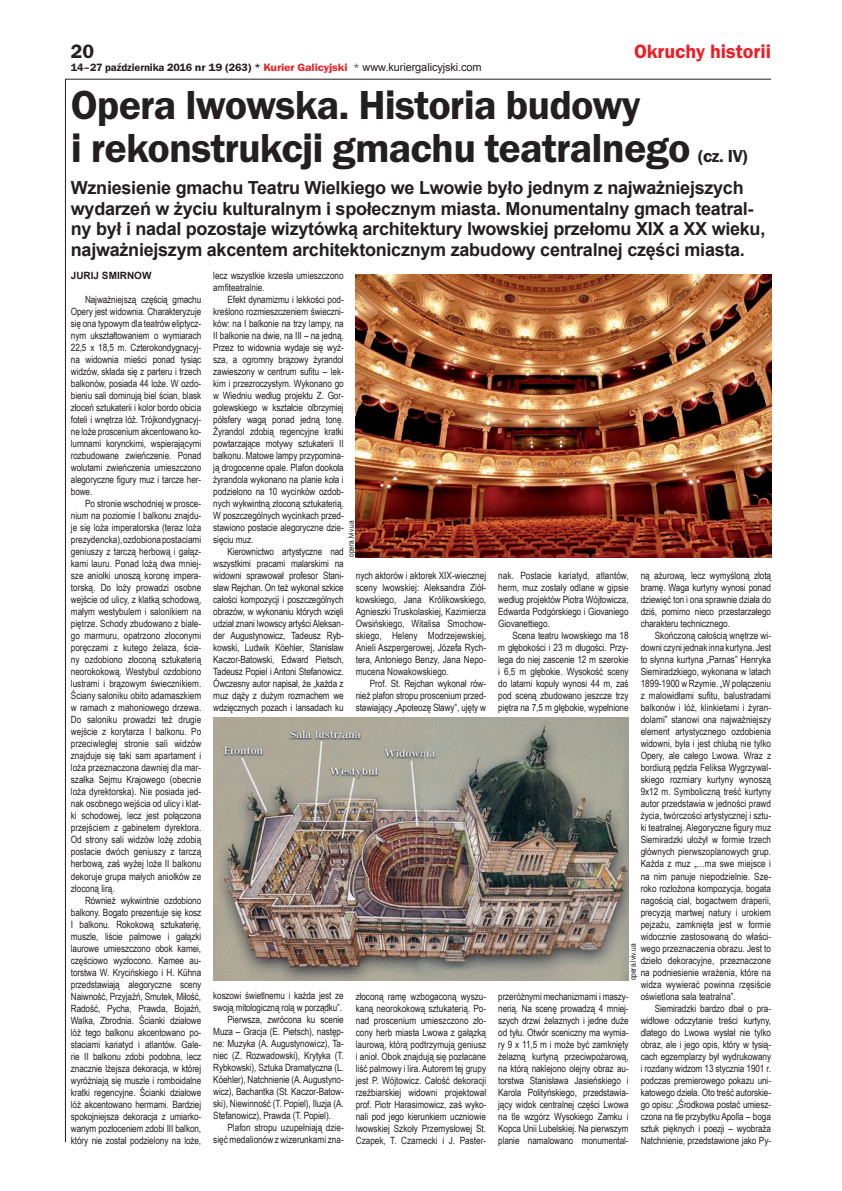
<style>
.page{position:relative;width:842px;height:1191px;background:#fff}
.page>*{position:absolute;margin:0;border:0;box-sizing:border-box;transform-origin:0 0}
.t1{font:600 42px/43px "Franklin Got Itc TEE";letter-spacing:-.02em;color:#231f20}
.t2{font:600 20px "Franklin Got Itc TEE";color:#ee1d23}
.t3{font:600 20px "Franklin Got Itc TEE";color:#231f20}
.t4{font:700 18px/20.5px "Arial";letter-spacing:-.015em;color:#231f20}
.t5{font:600 18px "Franklin Got Itc TEE";color:#231f20}
.t6{font:600 11px "Franklin Got Itc TEE";letter-spacing:-.01em;color:#231f20}
.t7{font:10px/12px "Arial Narrow";letter-spacing:-.01em;color:#231f20;text-align:justify}
.t8{font:700 10px "Arial";color:#231f20}
.t9{font:8px "Arial Narrow";color:#231f20}
.s1{color:#ee1d23}
.s2{font-weight:400}
.s3{font-family:"Arial";font-weight:400}
</style>
<div class="page">
<hr style="left:65px;top:79px;width:706px;height:1px;background:#231f20">
<hr style="left:65px;top:79px;width:1px;height:1063px;background:#231f20">
<img style="left:356px;top:274px;width:415px;height:283px">
<img style="left:213px;top:717px;width:416px;height:263px">
<h2 class="t2" style="left:634px;top:40px;width:139px">Okruchy historii</h2>
<h1 class="t1" style="left:71px;top:84px;width:621px">Opera lwowska. Historia budowy<br>i rekonstrukcji gmachu teatralnego</h1>
<h2 class="t3" style="left:71px;top:40px;width:25px">20</h2>
<p class="t6" style="left:71px;top:61px;width:412px">14–27 października 2016 nr 19 (263) * <span class="s1">kurier galicyjski</span> <span class="s2">*</span> <span class="s3">www.kuriergalicyjski.com</span></p>
<h3 class="t5" style="left:698px;top:146px;width:52px">(cz. IV)</h3>
<p class="t4" style="left:71px;top:178px;width:696px">Wzniesienie gmachu Teatru Wielkiego we Lwowie było jednym z najważniejszych wydarzeń w życiu kulturalnym i społecznym miasta. Monumentalny gmach teatral&shy;ny był i nadal pozostaje wizytówką architektury lwowskiej przełomu XIX a XX wieku, najważniejszym akcentem architektonicznym zabudowy centralnej części miasta.</p>
<p class="t7" style="left:213px;top:269px;width:132px">lecz wszystkie krzesła umieszczono amfiteatralnie.</p>
<p class="t7" style="left:213px;top:293px;width:132px;text-indent:14px">Efekt dynamizmu i lekkości pod&shy;kreślono rozmieszczeniem świeczni&shy;ków: na I balkonie na trzy lampy, na II balkonie na dwie, na III – na jedną.<br>Przez to widownia wydaje się wyż&shy;sza, a ogromny brązowy żyrandol zawieszony w centrum sufitu – lek&shy;kim i przezroczystym. Wykonano go w Wiedniu według projektu Z. Gor&shy;golewskiego w kształcie olbrzymiej półsfery wagą ponad jedną tonę.<br>Żyrandol zdobią regencyjne kratki powtarzające motywy sztukaterii II balkonu. Matowe lampy przypomina&shy;ją drogocenne opale. Plafon dookoła żyrandola wykonano na planie koła i podzielono na 10 wycinków ozdob&shy;nych wykwintną złoconą sztukaterią.<br>W poszczególnych wycinkach przed&shy;stawiono postacie alegoryczne dzie&shy;sięciu muz.</p>
<p class="t7" style="left:213px;top:545px;width:132px;text-indent:14px">Kierownictwo artystyczne nad wszystkimi pracami malarskimi na widowni sprawował profesor Stani&shy;sław Rejchan. On też wykonał szkice całości kompozycji i poszczególnych obrazów, w wykonaniu których wzięli udział znani lwowscy artyści Aleksan&shy;der Augustynowicz, Tadeusz Ryb&shy;kowski, Ludwik Köehler, Stanisław Kaczor-Batowski, Edward Pietsch, Tadeusz Popiel i Antoni Stefanowicz.<br>Ówczesny autor napisał, że „każda z muz dąży z dużym rozmachem we wdzięcznych pozach i lansadach ku</p>
<p class="t8" style="left:71px;top:269px;width:82px">JURIJ SMIRNOW</p>
<p class="t7" style="left:71px;top:293px;width:132px;text-indent:14px">Najważniejszą częścią gmachu Opery jest widownia. Charakteryzuje się ona typowym dla teatrów eliptycz&shy;nym ukształtowaniem o wymiarach 22,5 x 18,5 m. Czterokondygnacyj&shy;na widownia mieści ponad tysiąc widzów, składa się z parteru i trzech balkonów, posiada 44 loże. W ozdo&shy;bieniu sali dominują biel ścian, blask złoceń sztukaterii i kolor bordo obicia foteli i wnętrza lóż. Trójkondygnacyj&shy;ne loże proscenium akcentowano ko&shy;lumnami korynckimi, wspierającymi rozbudowane zwieńczenie. Ponad wolutami zwieńczenia umieszczono alegoryczne figury muz i tarcze her&shy;bowe.</p>
<p class="t7" style="left:71px;top:497px;width:132px;text-indent:14px">Po stronie wschodniej w prosce&shy;nium na poziomie I balkonu znajdu&shy;je się loża imperatorska (teraz loża prezydencka), ozdobiona postaciami geniuszy z tarczą herbową i gałąz&shy;kami lauru. Ponad lożą dwa mniej&shy;sze aniołki unoszą koronę impera&shy;torską. Do loży prowadzi osobne wejście od ulicy, z klatką schodową, małym westybulem i salonikiem na piętrze. Schody zbudowano z białe&shy;go marmuru, opatrzono złoconymi poręczami z kutego żelaza, ścia&shy;ny ozdobiono złoconą sztukaterią neorokokową. Westybul ozdobiono lustrami i brązowym świecznikiem.<br>Ściany saloniku obito adamaszkiem w ramach z mahoniowego drzewa.<br>Do saloniku prowadzi też drugie wejście z korytarza I balkonu. Po przeciwległej stronie sali widzów znajduje się taki sam apartament i loża przeznaczona dawniej dla mar&shy;szałka Sejmu Krajowego (obecnie loża dyrektorska). Nie posiada jed&shy;nak osobnego wejścia od ulicy i klat&shy;ki schodowej, lecz jest połączona przejściem z gabinetem dyrektora.<br>Od strony sali widzów lożę zdobią postacie dwóch geniuszy z tarczą herbową, zaś wyżej loże II balkonu dekoruje grupa małych aniołków ze złoconą lirą.</p>
<p class="t7" style="left:71px;top:893px;width:132px;text-indent:14px">Również wykwintnie ozdobiono balkony. Bogato prezentuje się kosz I balkonu. Rokokową sztukaterię, muszle, liście palmowe i gałązki laurowe umieszczono obok kamei, częściowo wyzłocono. Kamee au&shy;torstwa W. Krycińskiego i H. Kühna przedstawiają alegoryczne sceny Naiwność, Przyjaźń, Smutek, Miłość, Radość, Pycha, Prawda, Bojaźń, Walka, Zbrodnia. Ścianki działowe lóż tego balkonu akcentowano po&shy;staciami kariatyd i atlantów. Gale&shy;rie II balkonu zdobi podobna, lecz znacznie lżejsza dekoracja, w której wyróżniają się muszle i romboidalne kratki regencyjne. Ścianki działowe lóż akcentowano hermami. Bardziej spokojniejsza dekoracja z umiarko&shy;wanym pozłoceniem zdobi III balkon, który nie został podzielony na loże,</p>
<p class="t9" style="left:345px;top:557px;width:38px;rotate:-90deg">opera.lviv.ua</p>
<p class="t7" style="left:641px;top:569px;width:132px">ną ażurową, lecz wymyśloną złotą bramę. Waga kurtyny wynosi ponad dziewięć ton i ona sprawnie działa do dziś, pomimo nieco przestarzałego charakteru technicznego.</p>
<p class="t7" style="left:641px;top:629px;width:132px;text-indent:14px">Skończoną całością wnętrze wi&shy;downi czyni jednak inna kurtyna. Jest to słynna kurtyna „Parnas” Henryka Siemiradzkiego, wykonana w latach 1899-1900 w Rzymie. „W połączeniu z malowidłami sufitu, balustradami balkonów i lóż, klinkietami i żyran&shy;dolami” stanowi ona najważniejszy element artystycznego ozdobienia widowni, była i jest chlubą nie tylko Opery, ale całego Lwowa. Wraz z bordiurą pędzla Feliksa Wygrzywal&shy;skiego rozmiary kurtyny wynoszą 9x12 m. Symboliczną treść kurtyny autor przedstawia w jedności prawd życia, twórczości artystycznej i sztu&shy;ki teatralnej. Alegoryczne figury muz Siemiradzki ułożył w formie trzech głównych pierwszoplanowych grup.<br>Każda z muz „…ma swe miejsce i na nim panuje niepodzielnie. Sze&shy;roko rozłożona kompozycja, bogata nagością ciał, bogactwem draperii, precyzją martwej natury i urokiem pejzażu, zamknięta jest w formie widocznie zastosowaną do właści&shy;wego przeznaczenia obrazu. Jest to dzieło dekoracyjne, przeznaczone na podniesienie wrażenia, które na widza wywierać powinna rzęsiście oświetlona sala teatralna”.</p>
<p class="t7" style="left:641px;top:1001px;width:132px;text-indent:14px">Siemiradzki bardzo dbał o pra&shy;widłowe odczytanie treści kurtyny, dlatego do Lwowa wysłał nie tylko obraz, ale i jego opis, który w tysią&shy;cach egzemplarzy był wydrukowany i rozdany widzom 13 stycznia 1901 r. podczas premierowego pokazu uni&shy;katowego dzieła. Oto treść autorskie&shy;go opisu: „Środkowa postać umiesz&shy;czona na tle przybytku Apolla – boga sztuk pięknych i poezji – wyobraża Natchnienie, przedstawione jako Py-</p>
<p class="t7" style="left:498px;top:569px;width:132px">nak. Postacie kariatyd, atlantów, herm, muz zostały odlane w gipsie według projektów Piotra Wójtowicza, Edwarda Podgórskiego i Giovaniego Giovanettiego.</p>
<p class="t7" style="left:498px;top:629px;width:132px;text-indent:14px">Scena teatru lwowskiego ma 18 m głębokości i 23 m długości. Przy&shy;lega do niej zascenie 12 m szerokie i 6,5 m głębokie. Wysokość sceny do latarni kopuły wynosi 44 m, zaś pod sceną zbudowano jeszcze trzy piętra na 7,5 m głębokie, wypełnione</p>
<p class="t7" style="left:356px;top:569px;width:132px">nych aktorów i aktorek XIX-wiecznej sceny lwowskiej: Aleksandra Ziół&shy;kowskiego, Jana Królikowskiego, Agnieszki Truskolaskiej, Kazimierza Owsińskiego, Witalisa Smochow&shy;skiego, Heleny Modrzejewskiej, Anieli Aszpergerowej, Józefa Rych&shy;tera, Antoniego Benzy, Jana Nepo&shy;mucena Nowakowskiego.</p>
<p class="t7" style="left:356px;top:677px;width:132px;text-indent:14px">Prof. St. Rejchan wykonał rów&shy;nież plafon stropu proscenium przed&shy;stawiający „Apoteozę Sławy”, ujęty w</p>
<p class="t9" style="left:627px;top:980px;width:38px;rotate:-90deg">opera.lviv.ua</p>
<p class="t7" style="left:213px;top:989px;width:132px">koszowi świetlnemu i każda jest ze</p>
<p class="t7" style="left:213px;top:1001px;width:130px">swoją mitologiczną rolą w porządku”.</p>
<p class="t7" style="left:227px;top:1013px;width:118px">Pierwsza, zwrócona ku scenie</p>
<p class="t7" style="left:213px;top:1025px;width:132px">Muza – Gracja (E. Pietsch), następ-</p>
<p class="t7" style="left:213px;top:1037px;width:132px">ne: Muzyka (A. Augustynowicz), Ta-</p>
<p class="t7" style="left:213px;top:1049px;width:132px">niec (Z. Rozwadowski), Krytyka (T.</p>
<p class="t7" style="left:213px;top:1061px;width:132px">Rybkowski), Sztuka Dramatyczna (L.</p>
<p class="t7" style="left:213px;top:1073px;width:132px">Köehler), Natchnienie (A. Augustyno-</p>
<p class="t7" style="left:213px;top:1085px;width:132px">wicz), Bachantka (St. Kaczor-Batow-</p>
<p class="t7" style="left:213px;top:1097px;width:132px">ski), Niewinność (T. Popiel), Iluzja (A.</p>
<p class="t7" style="left:213px;top:1109px;width:119px">Stefanowicz), Prawda (T. Popiel).</p>
<p class="t7" style="left:227px;top:1121px;width:118px">Plafon stropu uzupełniają dzie-</p>
<p class="t7" style="left:213px;top:1133px;width:132px">sięć medalionów z wizerunkami zna-</p>
<p class="t7" style="left:498px;top:989px;width:132px">przeróżnymi mechanizmami i maszy&shy;nerią. Na scenę prowadzą 4 mniej&shy;szych drzwi żelaznych i jedne duże od tyłu. Otwór sceniczny ma wymia&shy;ry 9 x 11,5 m i może być zamknięty żelazną kurtyną przeciwpożarową, na którą naklejono olejny obraz au&shy;torstwa Stanisława Jasieńskiego i Karola Polityńskiego, przedstawia&shy;jący widok centralnej części Lwowa na tle wzgórz Wysokiego Zamku i Kopca Unii Lubelskiej. Na pierwszym planie namalowano monumental-</p>
<p class="t7" style="left:356px;top:989px;width:132px">złoconą ramę wzbogaconą wyszu&shy;kaną neorokokową sztukaterią. Po&shy;nad proscenium umieszczono zło&shy;cony herb miasta Lwowa z gałązką laurową, którą podtrzymują geniusz i anioł. Obok znajdują się pozłacane liść palmowy i lira. Autorem tej grupy jest P. Wójtowicz. Całość dekoracji rzeźbiarskiej widowni projektował prof. Piotr Harasimowicz, zaś wyko&shy;nali pod jego kierunkiem uczniowie lwowskiej Szkoły Przemysłowej St.<br>Czapek, T. Czarnecki i J. Paster-</p>
</div>
